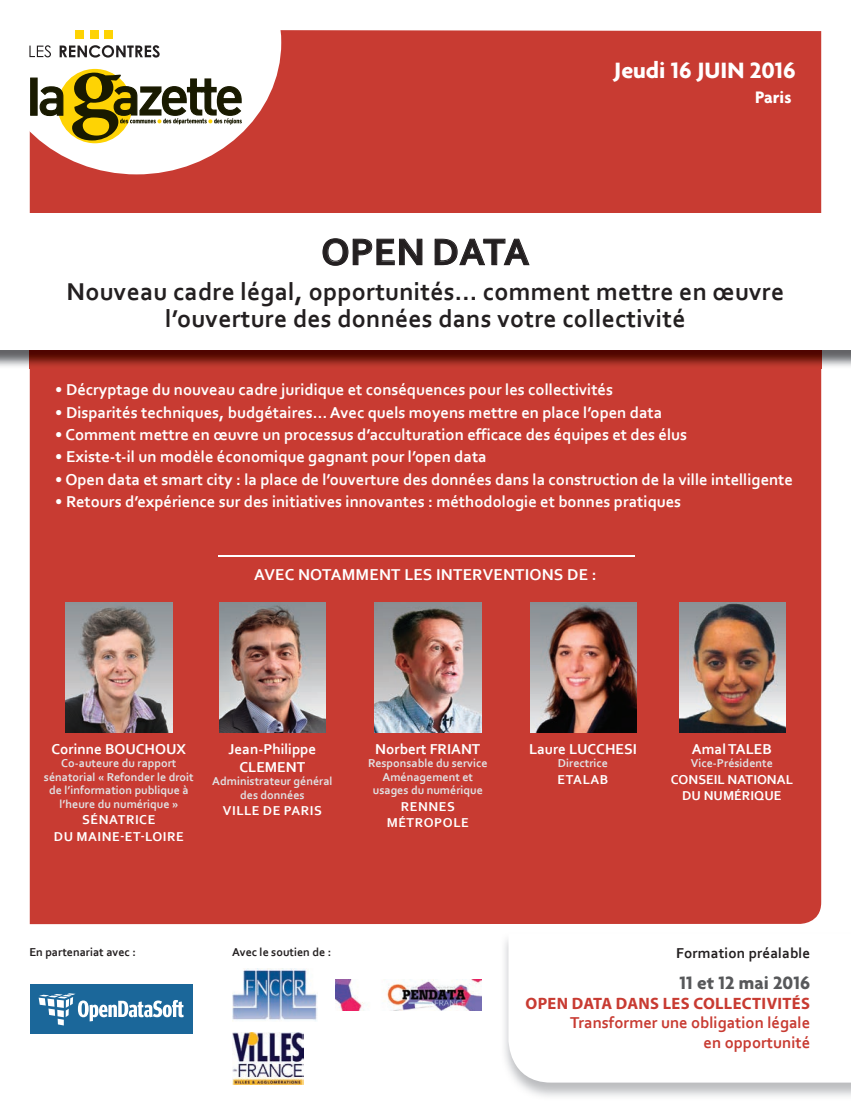
<style>
.page{position:relative;width:851px;height:1106px;background:#fff}
.page>*{position:absolute;margin:0;border:0;box-sizing:border-box;transform-origin:0 0}
.t1{font:700 39px "Corbel";letter-spacing:.01em;color:#231f20}
.t2{font:700 25.5px/27px "Corbel";letter-spacing:.01em;color:#231f20;text-align:center}
.t3{font:700 24px "Agenda";color:#fff}
.t4{font:700 19.35px "Agenda";color:#57585a}
.t5{font:700 18px "Agenda";color:#fff}
.t6{font:700 16.5px "Corbel";color:#fff}
.t7{font:700 16.5px/19.5px "Corbel";color:#c83b32;text-align:right}
.t8{font:700 16.5px "Myriad Pro";letter-spacing:.02em;color:#c83b32}
.t9{font:700 15px/18px "Corbel";color:#fff;text-align:center}
.t10{font:700 15px "Corbel";letter-spacing:.01em;color:#231f20}
.t11{font:700 13.5px/16.5px "Corbel";letter-spacing:.04em;color:#fff;text-align:center}
.t12{font:700 13.5px/16.5px "Corbel";color:#fff;text-align:center}
.t13{font:700 12px/13.5px "Corbel";color:#e1e2e4;text-align:center}
.t14{font:700 12px "Corbel";color:#231f20}
</style>
<div class="page">
<svg style="left:508px;top:937px;width:35px;height:145px"></svg>
<div style="left:30px;top:30px;width:791px;height:894px;background:#c83b32"></div>
<img style="left:30px;top:349px;width:791px;height:20px">
<div style="left:0;top:213px;width:850px;height:136px;background:#fff"></div>
<svg style="left:29px;top:30px;width:252px;height:144px"></svg>
<svg style="left:322px;top:238px;width:100px;height:28px"></svg>
<svg style="left:434px;top:239px;width:95px;height:26px"></svg>
<svg style="left:29px;top:45px;width:22px;height:12px"></svg>
<div style="left:58px;top:69px;width:74px;height:74px;background:#fed304;border-radius:50%"></div>
<svg style="left:39px;top:86px;width:25px;height:31px"></svg>
<div style="left:30px;top:78px;width:8px;height:38px;background:#191a00;border:1px solid #191a00"></div>
<div style="left:105px;top:30px;width:8px;height:9px;background:#fed304"></div>
<div style="left:90px;top:30px;width:8px;height:9px;background:#fed304"></div>
<div style="left:76px;top:30px;width:8px;height:9px;background:#fed304"></div>
<svg style="left:60px;top:45px;width:100px;height:13px"></svg>
<svg style="left:72px;top:73px;width:170px;height:67px"></svg>
<img style="left:232px;top:968px;width:86px;height:53px">
<img style="left:336px;top:979px;width:145px;height:31px">
<hr style="left:218px;top:555px;width:417px;height:1px;background:#fff">
<img style="left:679px;top:602px;width:106px;height:130px">
<img style="left:530px;top:602px;width:106px;height:130px">
<img style="left:374px;top:602px;width:107px;height:130px">
<img style="left:66px;top:602px;width:106px;height:130px">
<img style="left:219px;top:602px;width:106px;height:130px">
<img style="left:232px;top:1032px;width:71px;height:52px">
<div style="left:30px;top:984px;width:162px;height:49px;background:#1b679a"></div>
<svg style="left:39px;top:993px;width:145px;height:32px"></svg>
<h3 class="t3" style="left:613px;top:55px;width:183px">Jeudi 16 JUIN 2016</h3>
<p class="t5" style="left:755px;top:86px;width:38px">Paris</p>
<h1 class="t1" style="left:321px;top:227px;width:210px">OPEN DATA</h1>
<h2 class="t2" style="left:66px;top:277px;width:719px">Nouveau cadre légal, opportunités… comment mettre en œuvre l’ouverture des données dans votre collectivité</h2>
<p class="t6" style="left:55px;top:380px;width:559px">• Décryptage du nouveau cadre juridique et conséquences pour les collectivités</p>
<p class="t6" style="left:55px;top:402px;width:608px">• Disparités techniques, budgétaires… Avec quels moyens mettre en place l’open data</p>
<p class="t6" style="left:55px;top:424px;width:633px">• Comment mettre en œuvre un processus d’acculturation efficace des équipes et des élus</p>
<p class="t6" style="left:55px;top:446px;width:433px">• Existe-t-il un modèle économique gagnant pour l’open data</p>
<p class="t6" style="left:55px;top:469px;width:739px">• Open data et smart city : la place de l’ouverture des données dans la construction de la ville intelligente</p>
<p class="t6" style="left:55px;top:491px;width:627px">• Retours d’expérience sur des initiatives innovantes : méthodologie et bonnes pratiques</p>
<p class="t6" style="left:254px;top:564px;width:344px">AVEC NOTAMMENT LES INTERVENTIONS DE :</p>
<p class="t9" style="left:51px;top:739px;width:136px">Corinne BOUCHOUX</p>
<p class="t13" style="left:44px;top:756px;width:151px">Co-auteure du rapport sénatorial « Refonder le droit de l’information publique à l’heure du numérique »</p>
<p class="t11" style="left:54px;top:811px;width:131px">SÉNATRICE<br>DU MAINE-ET-LOIRE</p>
<p class="t9" style="left:228px;top:739px;width:89px">Jean-Philippe<br>CLEMENT</p>
<p class="t13" style="left:212px;top:774px;width:122px">Administrateur général des données</p>
<p class="t11" style="left:223px;top:802px;width:100px">VILLE DE PARIS</p>
<p class="t9" style="left:375px;top:739px;width:107px">Norbert FRIANT</p>
<p class="t13" style="left:368px;top:756px;width:121px">Responsable du service<br>Aménagement et usages du numérique</p>
<p class="t11" style="left:386px;top:798px;width:84px">RENNES<br>MÉTROPOLE</p>
<p class="t9" style="left:529px;top:739px;width:109px">Laure LUCCHESI</p>
<p class="t13" style="left:557px;top:756px;width:52px">Directrice</p>
<p class="t11" style="left:557px;top:771px;width:52px">ETALAB</p>
<p class="t9" style="left:691px;top:739px;width:81px">Amal TALEB</p>
<p class="t13" style="left:690px;top:756px;width:83px">Vice-Présidente</p>
<p class="t12" style="left:670px;top:771px;width:124px">CONSEIL NATIONAL<br>DU NUMÉRIQUE</p>
<p class="t14" style="left:29px;top:944px;width:108px">En partenariat avec :</p>
<p class="t14" style="left:232px;top:944px;width:101px">Avec le soutien de :</p>
<p class="t10" style="left:676px;top:943px;width:135px">Formation préalable</p>
<p class="t4" style="left:679px;top:970px;width:132px">11 et 12 mai 2016</p>
<p class="t8" style="left:525px;top:992px;width:286px">OPEN DATA DANS LES COLLECTIVITÉS</p>
<p class="t7" style="left:570px;top:1012px;width:241px">Transformer une obligation légale en opportunité</p>
</div>
